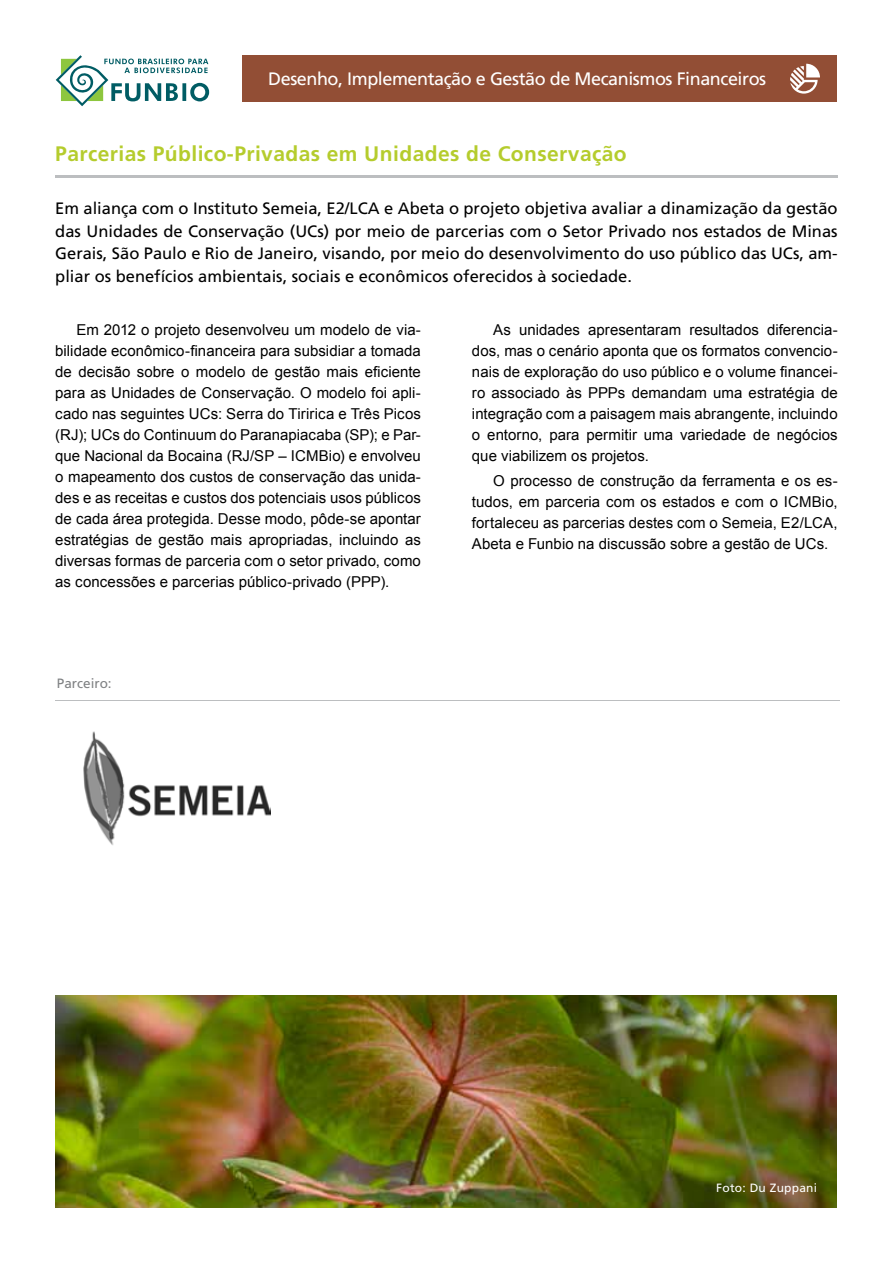
<style>
.page{position:relative;width:893px;height:1263px;background:#fff}
.page>*{position:absolute;margin:0;border:0;box-sizing:border-box;transform-origin:0 0}
.t1{font:700 21px "Frutiger";letter-spacing:.02em;color:#b5cc2d}
.t2{font:18px "Frutiger";letter-spacing:-.025em;color:#fff}
.t3{font:16.5px/22.5px "Frutiger";color:#000;text-align:justify}
.t4{font:15px/21px "Arial";letter-spacing:.005em;color:#000;text-align:justify}
.t5{font:13.5px "Frutiger";color:#808284}
.t6{font:12px "Frutiger";letter-spacing:.02em;color:#fff}
</style>
<div class="page">
<div style="left:242px;top:55px;width:595px;height:47px;background:#924e35"></div>
<svg style="left:56px;top:55px;width:153px;height:51px"></svg>
<img style="left:55px;top:995px;width:782px;height:213px">
<svg style="left:790px;top:64px;width:30px;height:30px"></svg>
<hr style="left:55px;top:175px;width:783px;height:2px;background:#bcbec0">
<img style="left:83px;top:731px;width:188px;height:114px">
<hr style="left:55px;top:700px;width:785px;height:1px;background:#bcbec0">
<p class="t2" style="left:268px;top:69px;width:499px">Desenho, Implementação e Gestão de Mecanismos Financeiros</p>
<h1 class="t1" style="left:55px;top:141px;width:573px">Parcerias Público-Privadas em Unidades de Conservação</h1>
<p class="t3" style="left:55px;top:197px;width:784px">Em aliança com o Instituto Semeia, E2/LCA e Abeta o projeto objetiva avaliar a dinamização da gestão das Unidades de Conservação (UCs) por meio de parcerias com o Setor Privado nos estados de Minas Gerais, São Paulo e Rio de Janeiro, visando, por meio do desenvolvimento do uso público das UCs, am&shy;pliar os benefícios ambientais, sociais e econômicos oferecidos à sociedade.</p>
<p class="t4" style="left:55px;top:319px;width:367px;text-indent:21px">Em 2012 o projeto desenvolveu um modelo de via&shy;bilidade econômico-financeira para subsidiar a tomada de decisão sobre o modelo de gestão mais eficiente para as Unidades de Conservação. O modelo foi apli&shy;cado nas seguintes UCs: Serra do Tiririca e Três Picos (RJ); UCs do Continuum do Paranapiacaba (SP); e Par&shy;que Nacional da Bocaina (RJ/SP – ICMBio) e envolveu o mapeamento dos custos de conservação das unida&shy;des e as receitas e custos dos potenciais usos públicos de cada área protegida. Desse modo, pôde-se apontar estratégias de gestão mais apropriadas, incluindo as diversas formas de parceria com o setor privado, como as concessões e parcerias público-privado (PPP).</p>
<p class="t4" style="left:472px;top:319px;width:367px;text-indent:21px">As unidades apresentaram resultados diferencia&shy;dos, mas o cenário aponta que os formatos convencio&shy;nais de exploração do uso público e o volume financei&shy;ro associado às PPPs demandam uma estratégia de integração com a paisagem mais abrangente, incluindo o entorno, para permitir uma variedade de negócios que viabilizem os projetos.</p>
<p class="t4" style="left:472px;top:471px;width:367px;text-indent:21px">O processo de construção da ferramenta e os es&shy;tudos, em parceria com os estados e com o ICMBio, fortaleceu as parcerias destes com o Semeia, E2/LCA, Abeta e Funbio na discussão sobre a gestão de UCs.</p>
<p class="t5" style="left:57px;top:676px;width:56px">Parceiro:</p>
<p class="t6" style="left:716px;top:1181px;width:102px">Foto: Du Zuppani</p>
</div>
